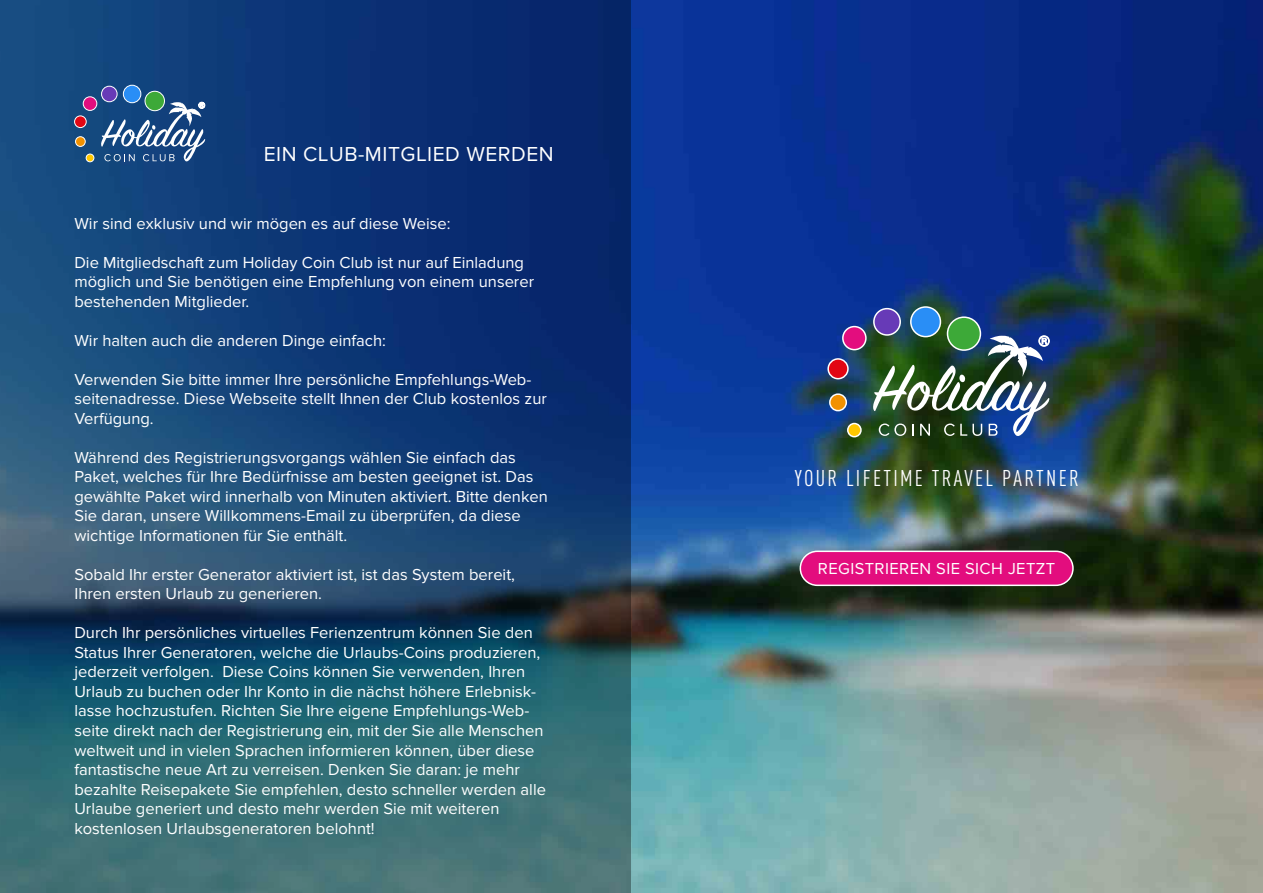
<style>
.page{position:relative;width:1263px;height:893px;background:#fff}
.page>*{position:absolute;margin:0;border:0;box-sizing:border-box;transform-origin:0 0}
.t1{font:22.5px "DIN Cond";letter-spacing:.1em;color:#fff}
.t2{font:21px "Proxima Nova";letter-spacing:.025em;color:#fff}
.t3{font:16.5px/19.5px "Proxima Nova";color:#fff}
.t4{font:16.5px "Proxima Nova";letter-spacing:.025em;color:#fff}
</style>
<div class="page">
<img style="left:631px;top:0;width:632px;height:893px">
<svg style="left:0;top:0;width:631px;height:893px;background:#1c4973"></svg>
<div style="left:145px;top:91px;width:19px;height:20px;background:#3da938;border-radius:50%"></div>
<div style="left:145px;top:91px;width:20px;height:20px;border:1px solid #fff;border-radius:50%"></div>
<div style="left:86px;top:154px;width:8px;height:8px;background:#ffc800;border-radius:50%"></div>
<div style="left:86px;top:154px;width:8px;height:8px;border:1px solid #fff;border-radius:50%"></div>
<div style="left:123px;top:85px;width:18px;height:18px;background:#298ef6;border-radius:50%"></div>
<div style="left:123px;top:85px;width:18px;height:18px;border:1px solid #fff;border-radius:50%"></div>
<div style="left:102px;top:86px;width:15px;height:16px;background:#673ab7;border-radius:50%"></div>
<div style="left:101px;top:86px;width:17px;height:16px;border:1px solid #fff;border-radius:50%"></div>
<div style="left:83px;top:97px;width:14px;height:13px;background:#e30d7e;border-radius:50%"></div>
<div style="left:83px;top:96px;width:14px;height:15px;border:1px solid #fff;border-radius:50%"></div>
<div style="left:75px;top:116px;width:11px;height:12px;background:#e20613;border-radius:50%"></div>
<div style="left:74px;top:115px;width:13px;height:13px;border:1px solid #fff;border-radius:50%"></div>
<div style="left:76px;top:137px;width:9px;height:9px;background:#f29100;border-radius:50%"></div>
<div style="left:75px;top:136px;width:11px;height:11px;border:1px solid #fff;border-radius:50%"></div>
<div style="left:800px;top:551px;width:273px;height:34px;background:#e30d7e;border-radius:17px"></div>
<div style="left:799px;top:551px;width:275px;height:35px;border:2px solid #fff;border-radius:17px"></div>
<div style="left:947px;top:317px;width:33px;height:33px;background:#3da938;border-radius:50%"></div>
<div style="left:947px;top:316px;width:34px;height:35px;border:2px solid #fff;border-radius:50%"></div>
<div style="left:848px;top:423px;width:13px;height:14px;background:#ffc800;border-radius:50%"></div>
<div style="left:847px;top:423px;width:15px;height:14px;border:2px solid #fff;border-radius:50%"></div>
<div style="left:911px;top:307px;width:29px;height:30px;background:#298ef6;border-radius:50%"></div>
<div style="left:910px;top:306px;width:31px;height:31px;border:2px solid #fff;border-radius:50%"></div>
<div style="left:874px;top:309px;width:26px;height:26px;background:#673ab7;border-radius:50%"></div>
<div style="left:873px;top:308px;width:28px;height:28px;border:2px solid #fff;border-radius:50%"></div>
<div style="left:843px;top:327px;width:23px;height:23px;background:#e30d7e;border-radius:50%"></div>
<div style="left:842px;top:326px;width:25px;height:24px;border:2px solid #fff;border-radius:50%"></div>
<div style="left:828px;top:359px;width:20px;height:20px;background:#e20613;border-radius:50%"></div>
<div style="left:827px;top:358px;width:22px;height:21px;border:2px solid #fff;border-radius:50%"></div>
<div style="left:830px;top:394px;width:16px;height:17px;background:#f29100;border-radius:50%"></div>
<div style="left:829px;top:393px;width:18px;height:18px;border:2px solid #fff;border-radius:50%"></div>
<img style="left:872px;top:335px;width:177px;height:101px">
<svg style="left:101px;top:102px;width:104px;height:60px"></svg>
<p class="t2" style="left:264px;top:142px;width:291px">EIN CLUB-MITGLIED WERDEN</p>
<p class="t3" style="left:74px;top:214px;width:378px">Wir sind exklusiv und wir mögen es auf diese Weise:</p>
<p class="t3" style="left:74px;top:253px;width:461px">Die Mitgliedschaft zum Holiday Coin Club ist nur auf Einladung möglich und Sie benötigen eine Empfehlung von einem unserer bestehenden Mitglieder.</p>
<p class="t3" style="left:74px;top:331px;width:313px">Wir halten auch die anderen Dinge einfach:</p>
<p class="t3" style="left:74px;top:370px;width:474px">Verwenden Sie bitte immer Ihre persönliche Empfehlungs-Web&shy;seitenadresse. Diese Webseite stellt Ihnen der Club kostenlos zur<br>Verfügung.</p>
<p class="t3" style="left:74px;top:448px;width:475px">Während des Registrierungsvorgangs wählen Sie einfach das Paket, welches für Ihre Bedürfnisse am besten geeignet ist. Das gewählte Paket wird innerhalb von Minuten aktiviert. Bitte denken Sie daran, unsere Willkommens-Email zu überprüfen, da diese wichtige Informationen für Sie enthält.</p>
<p class="t3" style="left:74px;top:565px;width:442px">Sobald Ihr erster Generator aktiviert ist, ist das System bereit,<br>Ihren ersten Urlaub zu generieren.</p>
<p class="t3" style="left:74px;top:623px;width:473px">Durch Ihr persönliches virtuelles Ferienzentrum können Sie den Status Ihrer Generatoren, welche die Urlaubs-Coins produzieren, jederzeit verfolgen. Diese Coins können Sie verwenden, Ihren Urlaub zu buchen oder Ihr Konto in die nächst höhere Erlebnisk&shy;lasse hochzustufen. Richten Sie Ihre eigene Empfehlungs-Web&shy;seite direkt nach der Registrierung ein, mit der Sie alle Menschen weltweit und in vielen Sprachen informieren können, über diese fantastische neue Art zu verreisen. Denken Sie daran: je mehr bezahlte Reisepakete Sie empfehlen, desto schneller werden alle Urlaube generiert und desto mehr werden Sie mit weiteren kostenlosen Urlaubsgeneratoren belohnt!</p>
<h1 class="t1" style="left:795px;top:465px;width:285px">YOUR LIFETIME TRAVEL PARTNER</h1>
<p class="t4" style="left:818px;top:559px;width:239px">REGISTRIEREN SIE SICH JETZT</p>
</div>
